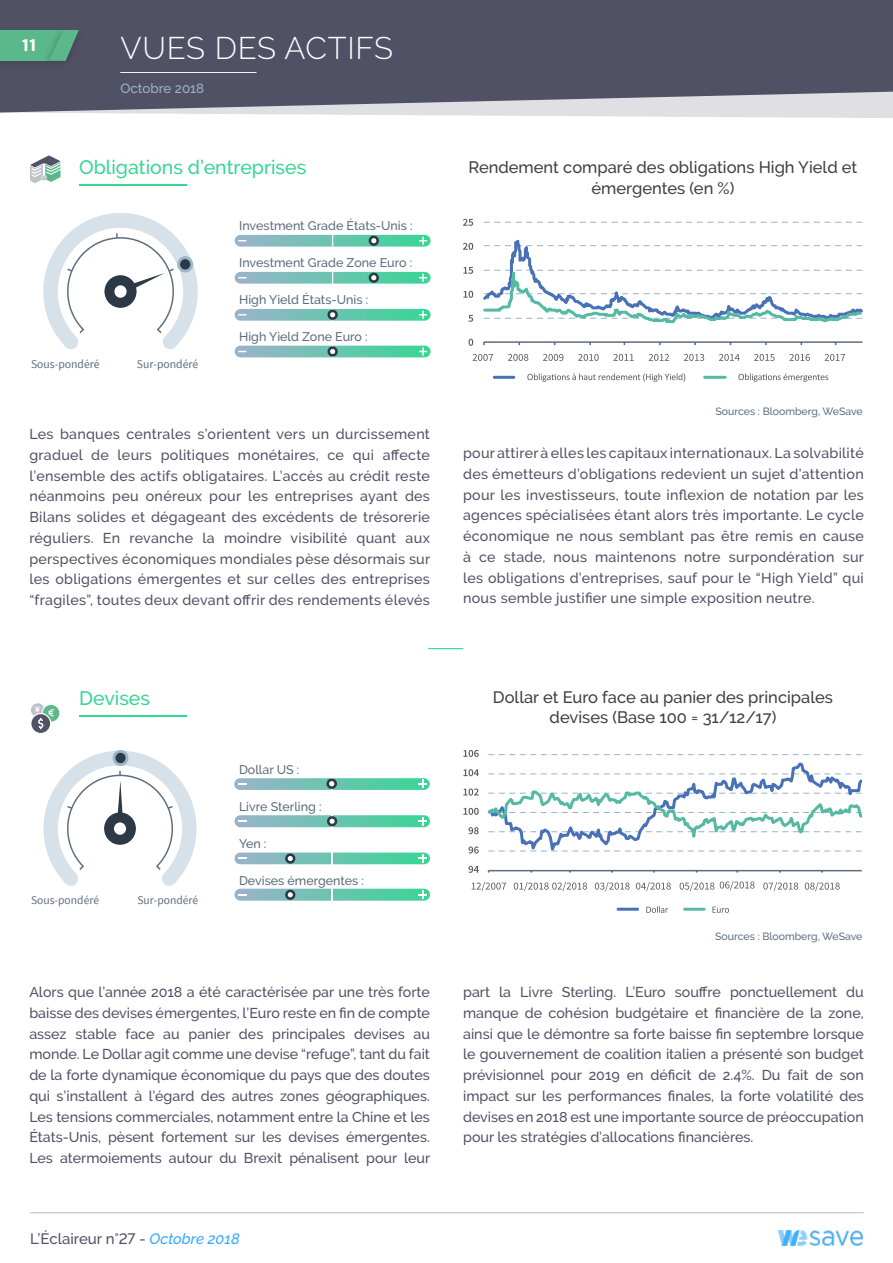
<style>
.page{position:relative;width:893px;height:1263px;background:#fff}
.page>*{position:absolute;margin:0;border:0;box-sizing:border-box;transform-origin:0 0}
.t1{font:300 31.2px "Raleway";letter-spacing:.02em;color:#fff}
.t2{font:500 19.5px "Raleway";color:#36d693}
.t3{font:700 18.3px "Source Sans Pro";color:#fff}
.t4{font:500 16.5px/20.7px "Raleway";color:#3f3f40;text-align:center}
.t5{font:500 15px "Raleway";color:#515166}
.t6{font:500 14.25px/20.7px "Raleway";color:#515166;text-align:justify}
.t7{font:500 13.35px "Raleway";color:#9bb3ca}
.t8{font:500 12.45px "Raleway";color:#5c6b7e}
.t9{font:11.85px "Source Sans Pro";color:#5f6d7f}
.t10{font:500 10.5px "Raleway";color:#5f6e80}
.s1{font-style:italic;color:#33a9fd}
</style>
<div class="page">
<svg style="left:110px;top:113px;width:783px;height:5px;fill:#e8e8eb"></svg>
<svg style="left:0;top:0;width:893px;height:113px;background:#5f5f72"></svg>
<div style="left:0;top:26px;width:73px;height:46px;background:#4f4f63"></div>
<div style="left:0;top:30px;width:65px;height:31px;background:#5bb88b"></div>
<div style="left:40px;top:30px;width:43px;height:31px;background:#000;opacity:.26"></div>
<svg style="left:49px;top:30px;width:30px;height:31px"></svg>
<hr style="left:30px;top:1212px;width:834px;height:1px;background:#515166">
<img style="left:778px;top:1230px;width:85px;height:15px">
<hr style="left:79px;top:716px;width:107px;height:1px;background:#36d693">
<svg style="left:31px;top:714px;width:19px;height:19px"></svg>
<div style="left:43px;top:705px;width:16px;height:16px;background:#5cb88b;border-radius:50%"></div>
<svg style="left:31px;top:703px;width:23px;height:26px"></svg>
<hr style="left:428px;top:648px;width:35px;height:1px;background:#36d693">
<hr style="left:79px;top:184px;width:107px;height:1px;background:#36d693">
<svg style="left:30px;top:156px;width:31px;height:27px"></svg>
<svg style="left:44px;top:213px;width:154px;height:136px"></svg>
<svg style="left:235px;top:346px;width:196px;height:11px;background:#6bc4b0"></svg>
<svg style="left:419px;top:347px;width:8px;height:9px"></svg>
<svg style="left:235px;top:235px;width:196px;height:12px;background:#72c5b3"></svg>
<svg style="left:419px;top:237px;width:8px;height:8px"></svg>
<svg style="left:332px;top:235px;width:1px;height:12px"></svg>
<svg style="left:235px;top:272px;width:196px;height:12px;background:#72c5b3"></svg>
<svg style="left:419px;top:274px;width:8px;height:8px"></svg>
<svg style="left:332px;top:272px;width:1px;height:12px"></svg>
<svg style="left:235px;top:309px;width:196px;height:12px;background:#6fc5b2"></svg>
<svg style="left:419px;top:311px;width:8px;height:8px"></svg>
<svg style="left:368px;top:235px;width:12px;height:12px"></svg>
<svg style="left:368px;top:272px;width:12px;height:12px"></svg>
<svg style="left:327px;top:309px;width:11px;height:12px"></svg>
<svg style="left:327px;top:346px;width:11px;height:11px"></svg>
<svg style="left:43px;top:750px;width:153px;height:136px"></svg>
<svg style="left:234px;top:815px;width:196px;height:12px;background:#6fc4b2"></svg>
<svg style="left:238px;top:820px;width:8px;height:2px"></svg>
<svg style="left:418px;top:817px;width:9px;height:8px"></svg>
<svg style="left:234px;top:852px;width:196px;height:12px;background:#72c8b4"></svg>
<svg style="left:332px;top:852px;width:1px;height:12px"></svg>
<svg style="left:238px;top:857px;width:8px;height:2px"></svg>
<svg style="left:418px;top:854px;width:9px;height:8px"></svg>
<svg style="left:234px;top:889px;width:196px;height:12px;background:#71c6b3"></svg>
<svg style="left:332px;top:889px;width:1px;height:12px"></svg>
<svg style="left:418px;top:890px;width:9px;height:9px"></svg>
<svg style="left:234px;top:778px;width:196px;height:12px;background:#6fc5b2"></svg>
<svg style="left:238px;top:783px;width:8px;height:2px"></svg>
<svg style="left:418px;top:780px;width:9px;height:8px"></svg>
<svg style="left:284px;top:853px;width:12px;height:11px"></svg>
<svg style="left:284px;top:889px;width:12px;height:11px"></svg>
<svg style="left:326px;top:815px;width:12px;height:12px"></svg>
<svg style="left:326px;top:778px;width:12px;height:12px"></svg>
<hr style="left:121px;top:72px;width:135px;height:1px;background:#f2f2f2">
<hr style="left:488px;top:870px;width:374px;height:1px;background:#5f6c7e">
<svg style="left:487px;top:754px;width:376px;height:98px"></svg>
<svg style="left:468px;top:866px;width:11px;height:7px"></svg>
<svg style="left:468px;top:846px;width:11px;height:7px"></svg>
<svg style="left:468px;top:827px;width:11px;height:7px"></svg>
<svg style="left:463px;top:808px;width:16px;height:7px"></svg>
<svg style="left:463px;top:788px;width:16px;height:7px"></svg>
<svg style="left:463px;top:769px;width:16px;height:7px"></svg>
<svg style="left:463px;top:750px;width:16px;height:7px"></svg>
<svg style="left:472px;top:882px;width:34px;height:9px"></svg>
<svg style="left:514px;top:882px;width:73px;height:9px"></svg>
<svg style="left:595px;top:882px;width:35px;height:9px"></svg>
<svg style="left:636px;top:882px;width:35px;height:9px"></svg>
<svg style="left:680px;top:882px;width:34px;height:9px"></svg>
<svg style="left:720px;top:881px;width:35px;height:9px"></svg>
<svg style="left:764px;top:882px;width:34px;height:9px"></svg>
<svg style="left:805px;top:882px;width:35px;height:9px"></svg>
<hr style="left:618px;top:908px;width:20px;height:3px;background:#4871b6">
<svg style="left:646px;top:906px;width:22px;height:7px"></svg>
<hr style="left:685px;top:908px;width:19px;height:3px;background:#56b9a3">
<svg style="left:712px;top:907px;width:17px;height:6px"></svg>
<svg style="left:484px;top:222px;width:378px;height:1px"></svg>
<hr style="left:484px;top:341px;width:378px;height:2px;background:#5f6c7e">
<svg style="left:483px;top:239px;width:380px;height:85px"></svg>
<svg style="left:469px;top:339px;width:4px;height:7px"></svg>
<svg style="left:468px;top:315px;width:5px;height:7px"></svg>
<svg style="left:463px;top:291px;width:10px;height:7px"></svg>
<svg style="left:463px;top:267px;width:10px;height:7px"></svg>
<svg style="left:463px;top:243px;width:10px;height:7px"></svg>
<svg style="left:463px;top:219px;width:10px;height:7px"></svg>
<svg style="left:473px;top:354px;width:20px;height:7px"></svg>
<svg style="left:508px;top:354px;width:20px;height:7px"></svg>
<svg style="left:543px;top:354px;width:20px;height:7px"></svg>
<svg style="left:578px;top:354px;width:21px;height:7px"></svg>
<svg style="left:613px;top:354px;width:21px;height:7px"></svg>
<svg style="left:649px;top:354px;width:20px;height:7px"></svg>
<svg style="left:684px;top:354px;width:20px;height:7px"></svg>
<svg style="left:719px;top:354px;width:21px;height:7px"></svg>
<svg style="left:754px;top:354px;width:21px;height:7px"></svg>
<svg style="left:789px;top:354px;width:21px;height:7px"></svg>
<svg style="left:825px;top:354px;width:20px;height:7px"></svg>
<hr style="left:494px;top:376px;width:20px;height:3px;background:#4871b6">
<svg style="left:527px;top:373px;width:158px;height:9px"></svg>
<hr style="left:705px;top:376px;width:20px;height:3px;background:#56b9a3">
<svg style="left:738px;top:373px;width:90px;height:9px"></svg>
<p class="t3" style="left:22px;top:33px;width:16px">11</p>
<h1 class="t1" style="left:121px;top:30px;width:274px">VUES DES ACTIFS</h1>
<p class="t7" style="left:121px;top:80px;width:85px">Octobre 2018</p>
<h2 class="t2" style="left:79px;top:156px;width:229px">Obligations d’entreprises</h2>
<p class="t8" style="left:239px;top:219px;width:175px">Investment Grade États-Unis :</p>
<p class="t8" style="left:239px;top:256px;width:175px">Investment Grade Zone Euro :</p>
<p class="t8" style="left:239px;top:292px;width:131px">High Yield États-Unis :</p>
<p class="t8" style="left:239px;top:329px;width:130px">High Yield Zone Euro :</p>
<p class="t9" style="left:31px;top:357px;width:70px">Sous-pondéré</p>
<p class="t9" style="left:137px;top:357px;width:63px">Sur-pondéré</p>
<p class="t6" style="left:29px;top:424px;width:402px">Les banques centrales s’orientent vers un durcissement graduel de leurs politiques monétaires, ce qui affecte l’ensemble des actifs obligataires. L’accès au crédit reste néanmoins peu onéreux pour les entreprises ayant des Bilans solides et dégageant des excédents de trésorerie réguliers. En revanche la moindre visibilité quant aux perspectives économiques mondiales pèse désormais sur les obligations émergentes et sur celles des entreprises “fragiles”, toutes deux devant offrir des rendements élevés</p>
<h2 class="t2" style="left:79px;top:687px;width:72px">Devises</h2>
<p class="t9" style="left:31px;top:893px;width:70px">Sous-pondéré</p>
<p class="t9" style="left:137px;top:893px;width:63px">Sur-pondéré</p>
<p class="t8" style="left:239px;top:762px;width:62px">Dollar US :</p>
<p class="t8" style="left:239px;top:799px;width:84px">Livre Sterling :</p>
<p class="t8" style="left:239px;top:836px;width:29px">Yen :</p>
<p class="t8" style="left:239px;top:873px;width:127px">Devises émergentes :</p>
<p class="t6" style="left:29px;top:982px;width:402px">Alors que l’année 2018 a été caractérisée par une très forte baisse des devises émergentes, l’Euro reste en fin de compte assez stable face au panier des principales devises au monde. Le Dollar agit comme une devise “refuge”, tant du fait de la forte dynamique économique du pays que des doutes qui s’installent à l’égard des autres zones géographiques.<br>Les tensions commerciales, notamment entre la Chine et les États-Unis, pèsent fortement sur les devises émergentes.<br>Les atermoiements autour du Brexit pénalisent pour leur</p>
<p class="t5" style="left:30px;top:1230px;width:211px">L’Éclaireur n°27 - <span class="s1">Octobre 2018</span></p>
<p class="t4" style="left:468px;top:157px;width:390px">Rendement comparé des obligations High Yield et émergentes (en %)</p>
<p class="t10" style="left:715px;top:405px;width:149px">Sources : Bloomberg, WeSave</p>
<p class="t6" style="left:463px;top:443px;width:402px">pour attirer à elles les capitaux internationaux. La solvabilité des émetteurs d’obligations redevient un sujet d’attention pour les investisseurs, toute inflexion de notation par les agences spécialisées étant alors très importante. Le cycle économique ne nous semblant pas être remis en cause à ce stade, nous maintenons notre surpondération sur les obligations d’entreprises, sauf pour le “High Yield” qui nous semble justifier une simple exposition neutre.</p>
<p class="t4" style="left:493px;top:686px;width:342px">Dollar et Euro face au panier des principales devises (Base 100 = 31/12/17)</p>
<p class="t10" style="left:715px;top:930px;width:149px">Sources : Bloomberg, WeSave</p>
<p class="t6" style="left:463px;top:982px;width:402px">part la Livre Sterling. L’Euro souffre ponctuellement du manque de cohésion budgétaire et financière de la zone, ainsi que le démontre sa forte baisse fin septembre lorsque le gouvernement de coalition italien a présenté son budget prévisionnel pour 2019 en déficit de 2.4%. Du fait de son impact sur les performances finales, la forte volatilité des devises en 2018 est une importante source de préoccupation pour les stratégies d’allocations financières.</p>
</div>
